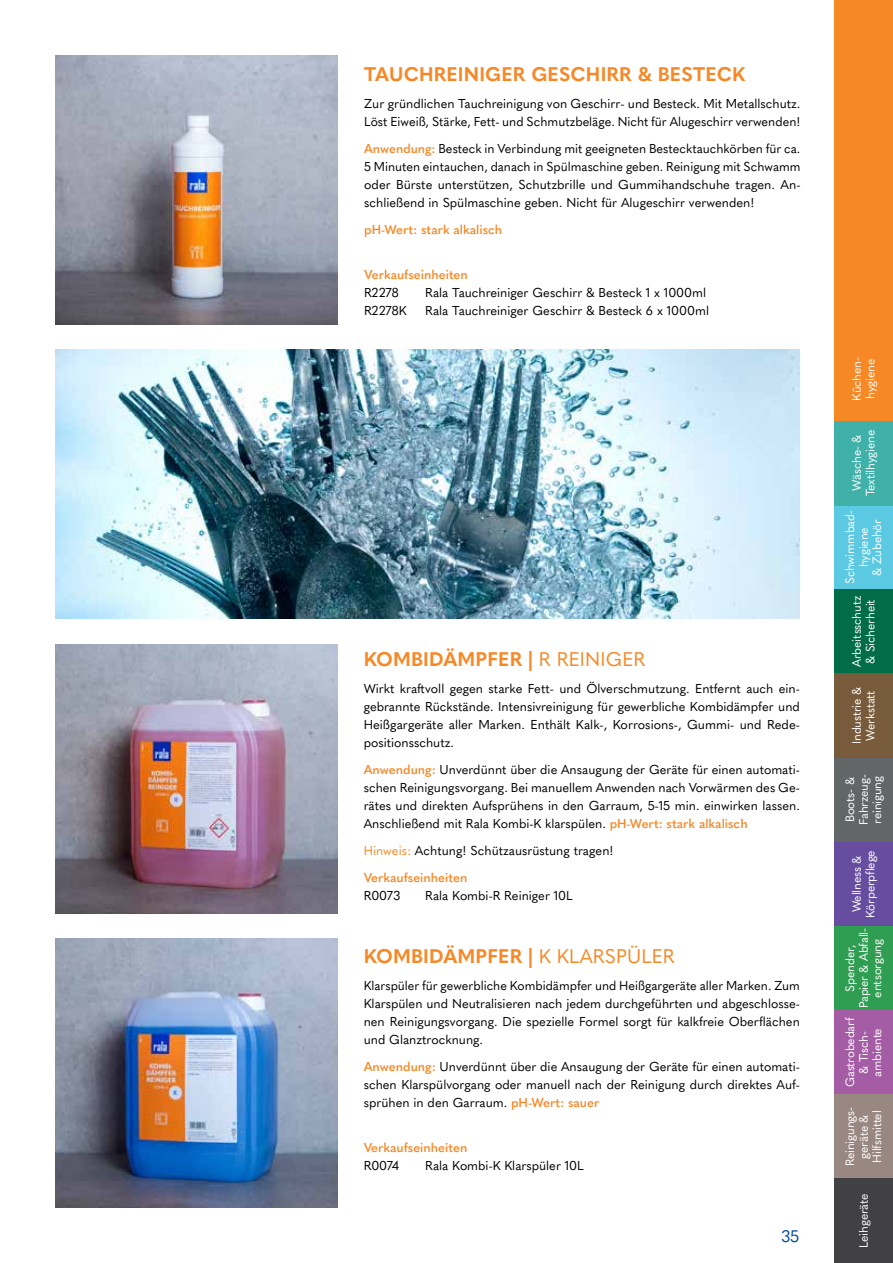
<style>
.page{position:relative;width:893px;height:1263px;background:#fff}
.page>*{position:absolute;margin:0;border:0;box-sizing:border-box;transform-origin:0 0}
.t1{font:700 19.5px "Quasimoda";letter-spacing:.01em;color:#f68826}
.t2{font:16.5px "Quasimoda";color:#004c9c}
.t3{font:12.75px/18px "Quasimoda";color:#000;text-align:justify}
.t4{font:600 12.75px "Quasimoda";color:#f68826}
.t5{font:12px/13.5px "Quasimoda";letter-spacing:-.01em;color:#fff;text-align:center}
.s1{font-weight:600;color:#f68826}
.s2{font-weight:400}
.s3{color:#f68826}
</style>
<div class="page">
<img style="left:55px;top:55px;width:283px;height:269px">
<img style="left:56px;top:350px;width:744px;height:269px">
<img style="left:55px;top:939px;width:283px;height:268px">
<img style="left:55px;top:644px;width:283px;height:269px">
<div style="left:834px;top:337px;width:59px;height:84px;background:#f68826"></div>
<div style="left:834px;top:0;width:59px;height:344px;background:#f68826"></div>
<div style="left:834px;top:505px;width:59px;height:84px;background:#5bc9e1"></div>
<div style="left:834px;top:758px;width:59px;height:84px;background:#636667"></div>
<div style="left:834px;top:589px;width:59px;height:85px;background:#006d48"></div>
<div style="left:834px;top:842px;width:59px;height:84px;background:#674da0"></div>
<div style="left:834px;top:421px;width:59px;height:84px;background:#3fb1a9"></div>
<div style="left:834px;top:674px;width:59px;height:84px;background:#785b3b"></div>
<div style="left:834px;top:926px;width:59px;height:84px;background:#2f9e52"></div>
<div style="left:834px;top:1010px;width:59px;height:84px;background:#a45ca4"></div>
<div style="left:834px;top:1094px;width:59px;height:85px;background:#998781"></div>
<div style="left:834px;top:1179px;width:59px;height:84px;background:#414042"></div>
<h1 class="t1" style="left:364px;top:59px;width:383px">TAUCHREINIGER GESCHIRR &amp; BESTECK</h1>
<p class="t3" style="left:364px;top:94px;width:438px">Zur gründlichen Tauchreinigung von Geschirr- und Besteck. Mit Metallschutz.<br>Löst Eiweiß, Stärke, Fett- und Schmutzbeläge. Nicht für Alugeschirr verwenden!</p>
<p class="t3" style="left:364px;top:139px;width:438px"><span class="s1">Anwendung:</span> Besteck in Verbindung mit geeigneten Bestecktauchkörben für ca.<br>5 Minuten eintauchen, danach in Spülmaschine geben. Reinigung mit Schwamm oder Bürste unterstützen, Schutzbrille und Gummihandschuhe tragen. An&shy;schließend in Spülmaschine geben. Nicht für Alugeschirr verwenden!</p>
<p class="t4" style="left:364px;top:220px;width:140px">pH-Wert: stark alkalisch</p>
<p class="t4" style="left:364px;top:265px;width:105px">Verkaufseinheiten</p>
<p class="t3" style="left:364px;top:283px;width:44px">R2278<br>R2278K</p>
<p class="t3" style="left:425px;top:283px;width:285px">Rala Tauchreiniger Geschirr &amp; Besteck 1 x 1000ml<br>Rala Tauchreiniger Geschirr &amp; Besteck 6 x 1000ml</p>
<h1 class="t1" style="left:364px;top:644px;width:283px">KOMBIDÄMPFER | <span class="s2">R REINIGER</span></h1>
<p class="t3" style="left:364px;top:679px;width:438px">Wirkt kraftvoll gegen starke Fett- und Ölverschmutzung. Entfernt auch ein&shy;gebrannte Rückstände. Intensivreinigung für gewerbliche Kombidämpfer und Heißgargeräte aller Marken. Enthält Kalk-, Korrosions-, Gummi- und Rede&shy;positionsschutz.</p>
<p class="t3" style="left:364px;top:760px;width:438px"><span class="s1">Anwendung:</span> Unverdünnt über die Ansaugung der Geräte für einen automati&shy;schen Reinigungsvorgang. Bei manuellem Anwenden nach Vorwärmen des Ge&shy;rätes und direkten Aufsprühens in den Garraum, 5-15 min. einwirken lassen.<br>Anschließend mit Rala Kombi-K klarspülen. <span class="s1">pH-Wert: stark alkalisch</span></p>
<p class="t3" style="left:364px;top:836px;width:251px;line-height:27px"><span class="s3">Hinweis:</span> Achtung! Schützausrüstung tragen!<br><span class="s1">Verkaufseinheiten</span></p>
<p class="t3" style="left:364px;top:886px;width:38px">R0073</p>
<p class="t3" style="left:425px;top:886px;width:149px">Rala Kombi-R Reiniger 10L</p>
<h1 class="t1" style="left:364px;top:941px;width:312px">KOMBIDÄMPFER | <span class="s2">K KLARSPÜLER</span></h1>
<p class="t3" style="left:364px;top:976px;width:438px">Klarspüler für gewerbliche Kombidämpfer und Heißgargeräte aller Marken. Zum Klarspülen und Neutralisieren nach jedem durchgeführten und abgeschlosse&shy;nen Reinigungsvorgang. Die spezielle Formel sorgt für kalkfreie Oberflächen und Glanztrocknung.</p>
<p class="t3" style="left:364px;top:1057px;width:438px"><span class="s1">Anwendung:</span> Unverdünnt über die Ansaugung der Geräte für einen automati&shy;schen Klarspülvorgang oder manuell nach der Reinigung durch direktes Auf&shy;sprühen in den Garraum. <span class="s1">pH-Wert: sauer</span></p>
<p class="t4" style="left:364px;top:1138px;width:105px">Verkaufseinheiten</p>
<p class="t3" style="left:364px;top:1156px;width:37px">R0074</p>
<p class="t3" style="left:425px;top:1156px;width:160px">Rala Kombi-K Klarspüler 10L</p>
<p class="t2" style="left:781px;top:1224px;width:20px">35</p>
<p class="t5" style="left:849px;top:401px;width:45px;text-align:left;rotate:-90deg">Küchen&shy;hygiene</p>
<p class="t5" style="left:849px;top:496px;width:68px;rotate:-90deg">Wäsche- &amp;<br>Textilhygiene</p>
<p class="t5" style="left:842px;top:584px;width:75px;rotate:-90deg">Schwimmbad&shy;hygiene<br>&amp; Zubehör</p>
<p class="t5" style="left:849px;top:667px;width:73px;text-align:left;rotate:-90deg">Arbeitsschutz &amp; Sicherheit</p>
<p class="t5" style="left:849px;top:744px;width:59px;text-align:left;rotate:-90deg">Industrie &amp;<br>Werkstatt</p>
<p class="t5" style="left:842px;top:825px;width:52px;text-align:left;rotate:-90deg">Boots- &amp;<br>Fahrzeug&shy;reinigung</p>
<p class="t5" style="left:849px;top:918px;width:69px;rotate:-90deg">Wellness &amp;<br>Körperpflege</p>
<p class="t5" style="left:842px;top:1008px;width:82px;rotate:-90deg">Spender,<br>Papier &amp; Abfall&shy;entsorgung</p>
<p class="t5" style="left:842px;top:1087px;width:71px;rotate:-90deg">Gastrobedarf &amp; Tisch&shy;ambiente</p>
<p class="t5" style="left:842px;top:1166px;width:61px;rotate:-90deg">Reinigungs&shy;geräte &amp;<br>Hilfsmittel</p>
<p class="t5" style="left:856px;top:1248px;width:56px;rotate:-90deg">Leihgeräte</p>
</div>
